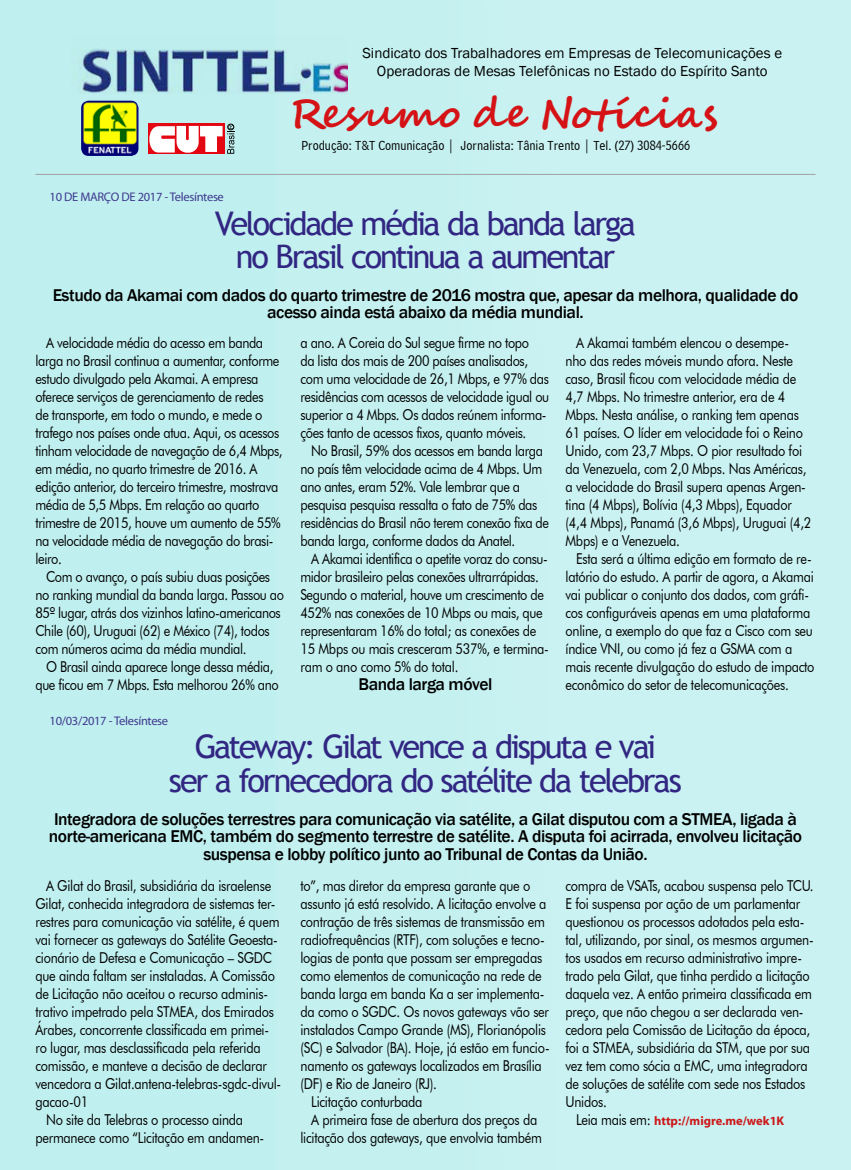
<style>
.page{position:relative;width:851px;height:1170px;background:#fff}
.page>*{position:absolute;margin:0;border:0;box-sizing:border-box;transform-origin:0 0}
.t1{font:700 41px "Segoe Script";letter-spacing:.02em;color:#d51317}
.t2{font:32.5px/33.8px "Trebuchet MS";letter-spacing:-.07em;color:#312783;text-align:center}
.t3{font:500 17.5px/17.5px "Franklin Gothic";letter-spacing:-.025em;color:#000;text-align:center}
.t4{font:15px/18px "Futura BT";letter-spacing:-.02em;color:#000;scale:.85 1}
.t5{font:14.88px/17.9px "Franklin Gothic";color:#000;text-align:center}
.t6{font:13.75px "Bell Centennial BT Address";color:#000}
.t7{font:12.5px "Myriad";letter-spacing:-.025em;color:#3e3a8f}
.t8{font:700 12.5px "Myriad";color:#cd171a}
.s1{font-size:44.75px}
.s2{font-family:"Futura BT";font-weight:400;font-size:15px;color:#000}
</style>
<div class="page">
<div style="left:0;top:0;width:841px;height:1169px;background:#c0efef"></div>
<div style="left:277px;top:0;width:573px;height:1169px;background:#c6f1f1"></div>
<div style="left:557px;top:0;width:293px;height:1169px;background:#caf2f2"></div>
<img style="left:79px;top:49px;width:268px;height:44px">
<div style="left:148px;top:123px;width:76px;height:31px;background:#e30613"></div>
<svg style="left:149px;top:125px;width:85px;height:29px"></svg>
<div style="left:227px;top:124px;width:7px;height:6px;border:1px solid #000;border-radius:50%"></div>
<img style="left:81px;top:101px;width:57px;height:55px">
<hr style="left:35px;top:174px;width:780px;height:1px;background:#a1a1a1">
<p class="t5" style="left:362px;top:45px;width:421px">Sindicato dos Trabalhadores em Empresas de Telecomunicações e<br>Operadoras de Mesas Telefônicas no Estado do Espírito Santo</p>
<h1 class="t1" style="left:289px;top:80px;width:430px">Resumo de Notícia<span class="s1">s</span></h1>
<p class="t6" style="left:301px;top:137px;width:390px">Produção: T&amp;T Comunicação | Jornalista: Tânia Trento | Tel. (27) 3084-5666</p>
<p class="t7" style="left:50px;top:190px;width:176px">10 DE MARÇO DE 2017 - Telesíntese</p>
<h2 class="t2" style="left:215px;top:206px;width:422px">Velocidade média da banda larga no Brasil continua a aumentar</h2>
<p class="t3" style="left:53px;top:286px;width:747px">Estudo da Akamai com dados do quarto trimestre de 2016 mostra que, apesar da melhora, qualidade do acesso ainda está abaixo da média mundial.</p>
<p class="t4" style="left:35px;top:334px;width:292px;text-indent:11px">A velocidade média do acesso em banda larga no Brasil continua a aumentar, conforme estudo divulgado pela Akamai. A empresa oferece serviços de gerenciamento de redes<br>de transporte, em todo o mundo, e mede o trafego nos países onde atua. Aqui, os acessos tinham velocidade de navegação de 6,4 Mbps, em média, no quarto trimestre de 2016. A edição anterior, do terceiro trimestre, mostrava média de 5,5 Mbps. Em relação ao quarto trimestre de 2015, houve um aumento de 55% na velocidade média de navegação do brasi&shy;leiro.</p>
<p class="t4" style="left:35px;top:568px;width:294px;text-indent:11px">Com o avanço, o país subiu duas posições no ranking mundial da banda larga. Passou ao 85º lugar, atrás dos vizinhos latino-americanos Chile (60), Uruguai (62) e México (74), todos com números acima da média mundial.</p>
<p class="t4" style="left:35px;top:658px;width:287px;text-align:center">O Brasil ainda aparece longe dessa média, que ficou em 7 Mbps. Esta melhorou 26% ano</p>
<p class="t4" style="left:300px;top:334px;width:294px">a ano. A Coreia do Sul segue firme no topo<br>da lista dos mais de 200 países analisados, com uma velocidade de 26,1 Mbps, e 97% das residências com acessos de velocidade igual ou superior a 4 Mbps. Os dados reúnem informa&shy;ções tanto de acessos fixos, quanto móveis.</p>
<p class="t4" style="left:300px;top:442px;width:294px;text-indent:11px">No Brasil, 59% dos acessos em banda larga no país têm velocidade acima de 4 Mbps. Um ano antes, eram 52%. Vale lembrar que a pesquisa pesquisa ressalta o fato de 75% das residências do Brasil não terem conexão fixa de banda larga, conforme dados da Anatel.</p>
<p class="t4" style="left:300px;top:550px;width:294px;text-indent:11px">A Akamai identifica o apetite voraz do consu&shy;midor brasileiro pelas conexões ultrarrápidas.<br>Segundo o material, houve um crescimento de 452% nas conexões de 10 Mbps ou mais, que representaram 16% do total; as conexões de 15 Mbps ou mais cresceram 537%, e termina&shy;ram o ano como 5% do total.</p>
<p class="t3" style="left:358px;top:675px;width:135px">Banda larga móvel</p>
<p class="t4" style="left:565px;top:334px;width:291px;text-indent:11px">A Akamai também elencou o desempe&shy;nho das redes móveis mundo afora. Neste caso, Brasil ficou com velocidade média de 4,7 Mbps. No trimestre anterior, era de 4<br>Mbps. Nesta análise, o ranking tem apenas 61 países. O líder em velocidade foi o Reino Unido, com 23,7 Mbps. O pior resultado foi da Venezuela, com 2,0 Mbps. Nas Américas, a velocidade do Brasil supera apenas Argen&shy;tina (4 Mbps), Bolívia (4,3 Mbps), Equador (4,4 Mbps), Panamá (3,6 Mbps), Uruguai (4,2<br>Mbps) e a Venezuela.</p>
<p class="t4" style="left:565px;top:550px;width:294px;text-indent:11px">Esta será a última edição em formato de re&shy;latório do estudo. A partir de agora, a Akamai vai publicar o conjunto dos dados, com gráfi&shy;cos configuráveis apenas em uma plataforma online, a exemplo do que faz a Cisco com seu índice VNI, ou como já fez a GSMA com a mais recente divulgação do estudo de impacto econômico do setor de telecomunicações.</p>
<p class="t7" style="left:50px;top:714px;width:120px">10/03/2017 - Telesíntese</p>
<h2 class="t2" style="left:169px;top:729px;width:514px">Gateway: Gilat vence a disputa e vai<br>ser a fornecedora do satélite da telebras</h2>
<p class="t3" style="left:49px;top:810px;width:754px">Integradora de soluções terrestres para comunicação via satélite, a Gilat disputou com a STMEA, ligada à norte-americana EMC, também do segmento terrestre de satélite. A disputa foi acirrada, envolveu licitação suspensa e lobby político junto ao Tribunal de Contas da União.</p>
<p class="t4" style="left:46px;top:876px;width:266px">A Gilat do Brasil, subsidiária da israelense</p>
<p class="t4" style="left:35px;top:894px;width:284px">Gilat, conhecida integradora de sistemas ter-</p>
<p class="t4" style="left:35px;top:912px;width:288px">restres para comunicação via satélite, é quem</p>
<p class="t4" style="left:35px;top:930px;width:287px">vai fornecer as gateways do Satélite Geoesta-</p>
<p class="t4" style="left:35px;top:948px;width:280px">cionário de Defesa e Comunicação – SGDC</p>
<p class="t4" style="left:35px;top:966px;width:283px">que ainda faltam ser instaladas. A Comissão</p>
<p class="t4" style="left:35px;top:984px;width:275px">de Licitação não aceitou o recurso adminis-</p>
<p class="t4" style="left:35px;top:1002px;width:282px">trativo impetrado pela STMEA, dos Emirados</p>
<p class="t4" style="left:35px;top:1020px;width:276px">Árabes, concorrente classificada em primei-</p>
<p class="t4" style="left:35px;top:1038px;width:266px">ro lugar, mas desclassificada pela referida</p>
<p class="t4" style="left:35px;top:1056px;width:274px">comissão, e manteve a decisão de declarar</p>
<p class="t4" style="left:35px;top:1074px;width:291px">vencedora a Gilat.antena-telebras-sgdc-divul-</p>
<p class="t4" style="left:35px;top:1092px;width:64px">gacao-01</p>
<p class="t4" style="left:46px;top:1110px;width:233px">No site da Telebras o processo ainda</p>
<p class="t4" style="left:35px;top:1128px;width:271px">permanece como “Licitação em andamen-</p>
<p class="t4" style="left:300px;top:876px;width:272px">to”, mas diretor da empresa garante que o</p>
<p class="t4" style="left:300px;top:894px;width:291px">assunto já está resolvido. A licitação envolve a</p>
<p class="t4" style="left:300px;top:912px;width:289px">contração de três sistemas de transmissão em</p>
<p class="t4" style="left:300px;top:930px;width:289px">radiofrequências (RTF), com soluções e tecno-</p>
<p class="t4" style="left:300px;top:948px;width:286px">logias de ponta que possam ser empregadas</p>
<p class="t4" style="left:300px;top:966px;width:285px">como elementos de comunicação na rede de</p>
<p class="t4" style="left:300px;top:984px;width:288px">banda larga em banda Ka a ser implementa-</p>
<p class="t4" style="left:300px;top:1002px;width:294px">da como o SGDC. Os novos gateways vão ser</p>
<p class="t4" style="left:300px;top:1020px;width:290px">instalados Campo Grande (MS), Florianópolis</p>
<p class="t4" style="left:300px;top:1038px;width:295px">(SC) e Salvador (BA). Hoje, já estão em funcio-</p>
<p class="t4" style="left:300px;top:1056px;width:285px">namento os gateways localizados em Brasília</p>
<p class="t4" style="left:300px;top:1074px;width:162px">(DF) e Rio de Janeiro (RJ).</p>
<p class="t4" style="left:311px;top:1092px;width:132px">Licitação conturbada</p>
<p class="t4" style="left:311px;top:1110px;width:267px">A primeira fase de abertura dos preços da</p>
<p class="t4" style="left:300px;top:1128px;width:285px">licitação dos gateways, que envolvia também</p>
<p class="t4" style="left:565px;top:876px;width:293px">compra de VSATs, acabou suspensa pelo TCU.<br>E foi suspensa por ação de um parlamentar questionou os processos adotados pela esta&shy;tal, utilizando, por sinal, os mesmos argumen&shy;tos usados em recurso administrativo impre&shy;trado pela Gilat, que tinha perdido a licitação daquela vez. A então primeira classificada em preço, que não chegou a ser declarada ven&shy;cedora pela Comissão de Licitação da época, foi a STMEA, subsidiária da STM, que por sua vez tem como sócia a EMC, uma integradora de soluções de satélite com sede nos Estados Unidos.</p>
<p class="t8" style="left:576px;top:1113px;width:210px"><span class="s2">Leia mais em:</span> http://migre.me/wek1K</p>
</div>
